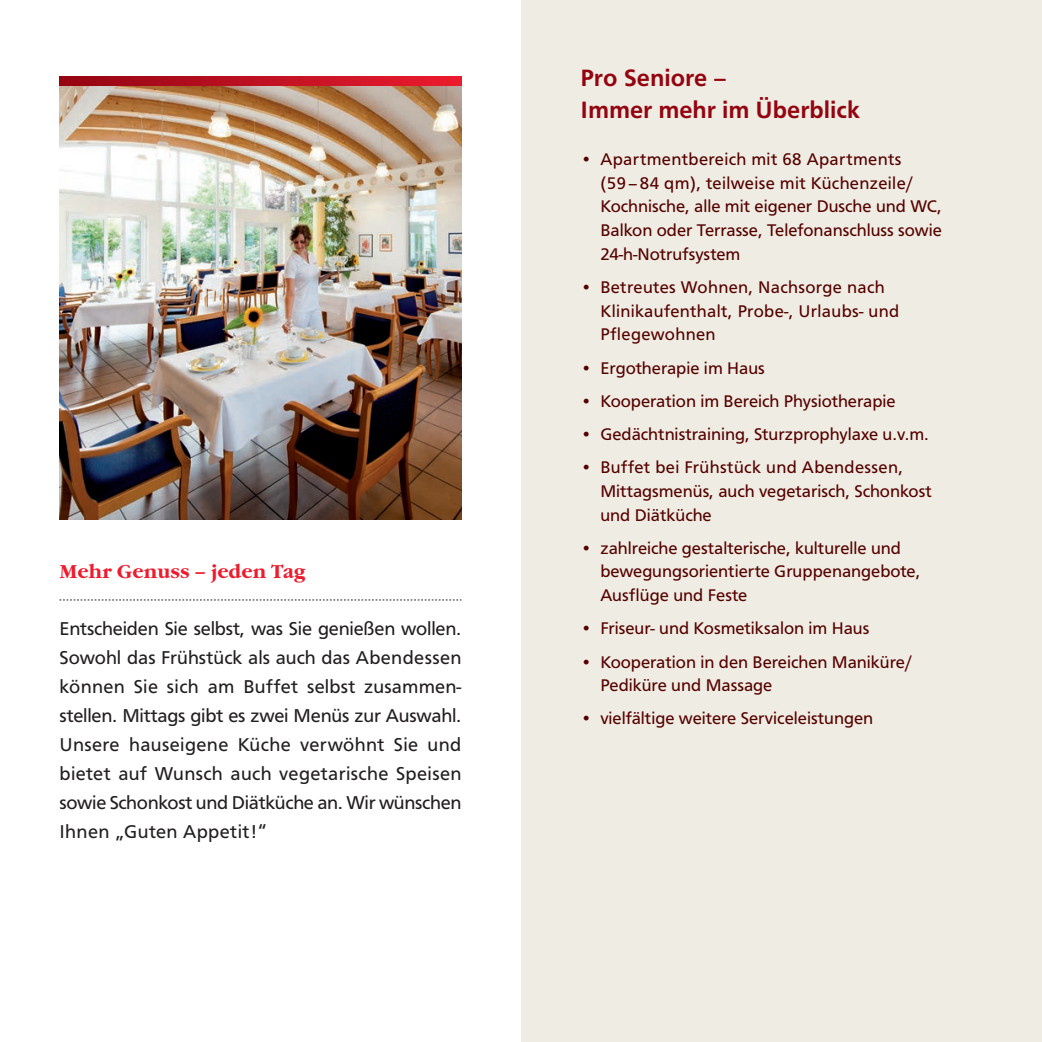
<style>
.page{position:relative;width:1042px;height:1042px;background:#fff}
.page>*{position:absolute;margin:0;border:0;box-sizing:border-box;transform-origin:0 0}
.t1{font:500 24.5px/31.5px "F015 T";color:#940410}
.t2{font:19.25px/28.9px "F015 T";letter-spacing:-.015em;color:#231f20;text-align:justify}
.t3{font:700 19.25px "Garamond Itc T";color:#ee1b2d}
.t4{font:17.5px/23.6px "F015 T";color:#500}
.t5{font:17.5px/23.6px "F015 T";letter-spacing:.02em;color:#500}
</style>
<div class="page">
<div style="left:521px;top:0;width:521px;height:1042px;background:#efede3"></div>
<svg style="left:60px;top:599px;width:401px;height:1px"></svg>
<svg style="left:60px;top:77px;width:401px;height:10px;background:#bd1d28"></svg>
<img style="left:60px;top:87px;width:401px;height:433px">
<p class="t3" style="left:60px;top:560px;width:247px">Mehr Genuss – jeden Tag</p>
<p class="t2" style="left:60px;top:615px;width:403px">Entscheiden Sie selbst, was Sie genießen wollen.<br>Sowohl das Frühstück als auch das Abendessen können Sie sich am Buffet selbst zusammen&shy;stellen. Mittags gibt es zwei Menüs zur Auswahl.<br>Unsere hauseigene Küche verwöhnt Sie und bietet auf Wunsch auch vegetarische Speisen sowie Schonkost und Diätküche an. Wir wünschen Ihnen „Guten Appetit!“</p>
<h1 class="t1" style="left:580px;top:63px;width:281px">Pro Seniore –<br>Immer mehr im Überblick</h1>
<p class="t4" style="left:600px;top:148px;width:343px;text-indent:-20px">• Apartmentbereich mit 68 Apartments (59–84 qm), teilweise mit Küchenzeile/ Kochnische, alle mit eigener Dusche und WC, Balkon oder Terrasse, Telefonanschluss sowie 24-h-Notrufsystem</p>
<p class="t5" style="left:600px;top:275px;width:300px;text-indent:-20px">• Betreutes Wohnen, Nachsorge nach<br>Klinikaufenthalt, Probe-, Urlaubs- und<br>Pflegewohnen</p>
<p class="t4" style="left:580px;top:356px;width:186px">• Ergotherapie im Haus</p>
<p class="t4" style="left:580px;top:389px;width:317px">• Kooperation im Bereich Physiotherapie</p>
<p class="t4" style="left:580px;top:422px;width:350px">• Gedächtnistraining, Sturzprophylaxe u.v.m.</p>
<p class="t4" style="left:600px;top:456px;width:333px;text-indent:-20px">• Buffet bei Frühstück und Abendessen,<br>Mittagsmenüs, auch vegetarisch, Schonkost und Diätküche</p>
<p class="t4" style="left:600px;top:536px;width:321px;text-indent:-20px">• zahlreiche gestalterische, kulturelle und bewegungsorientierte Gruppenangebote,<br>Ausflüge und Feste</p>
<p class="t4" style="left:580px;top:617px;width:290px">• Friseur- und Kosmetiksalon im Haus</p>
<p class="t4" style="left:600px;top:650px;width:314px;text-indent:-20px">• Kooperation in den Bereichen Maniküre/<br>Pediküre und Massage</p>
<p class="t4" style="left:580px;top:707px;width:294px">• vielfältige weitere Serviceleistungen</p>
</div>
